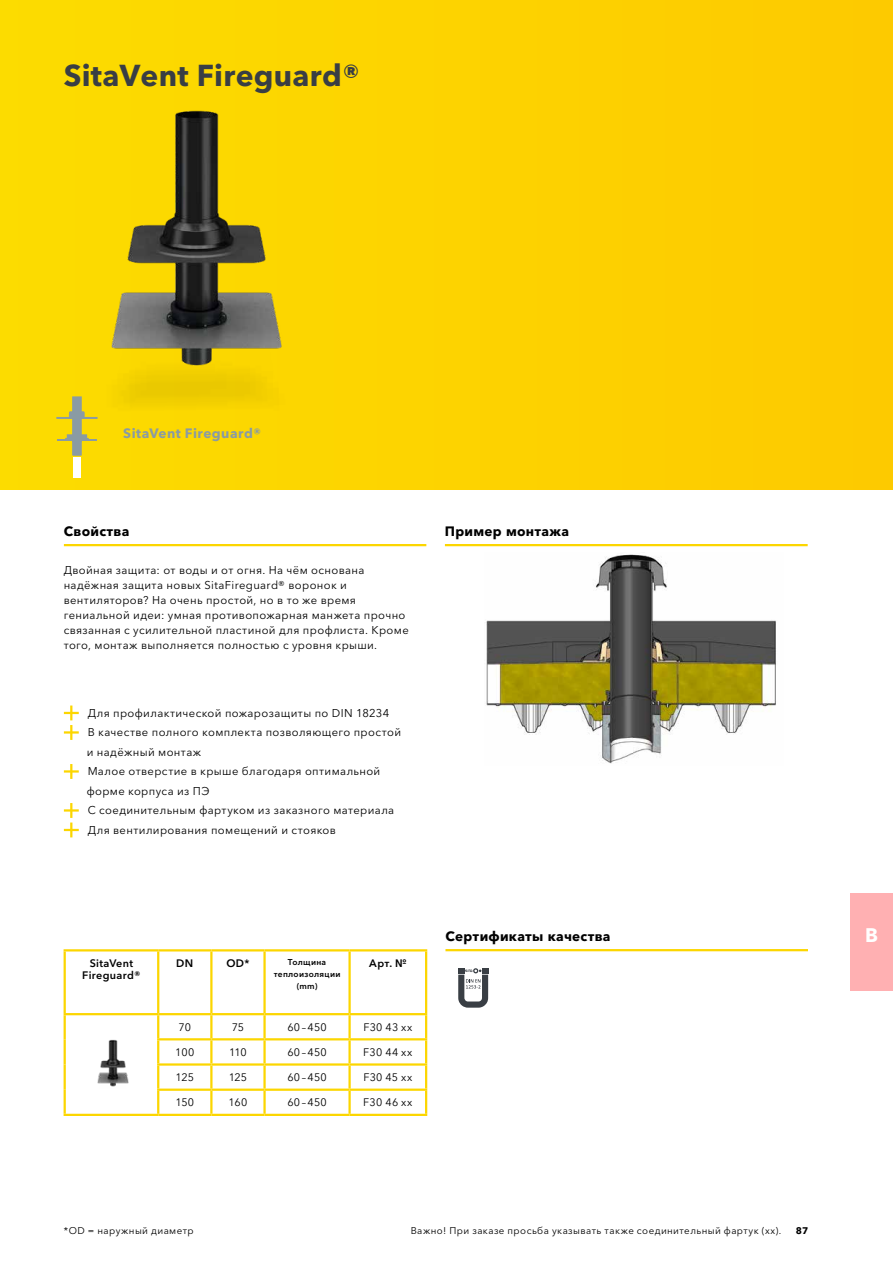
<style>
.page{position:relative;width:893px;height:1263px;background:#fff}
.page>*{position:absolute;margin:0;border:0;box-sizing:border-box;transform-origin:0 0}
.t1{font:700 30px "Avenir Next W1 G";letter-spacing:.01em;color:#393e44}
.t2{font:700 19.5px "Avenir Next W1 G";color:#fff}
.t3{font:700 13.5px "Avenir Next W1 G";letter-spacing:.02em;color:#000}
.t4{font:700 13.5px "Avenir Next W1 G";letter-spacing:.035em;color:#8a9ba3}
.t5{font:11.25px/19.5px "Avenir Next W1 G";letter-spacing:.03em;color:#000}
.t6{font:10.8px "Avenir Next W1 G";letter-spacing:.02em;color:#000}
.t7{font:600 10.8px/12px "Avenir Next W1 G";letter-spacing:.03em;color:#000;text-align:center}
.t8{font:9.75px "Avenir Next W1 G";letter-spacing:.045em;color:#000}
.t9{font:700 9.6px "Avenir Next W1 G";color:#000}
.t10{font:600 8.4px/12px "Avenir Next W1 G";letter-spacing:.035em;color:#000;text-align:center}
</style>
<div class="page">
<div style="left:0;top:0;width:893px;height:489px;background:#fdd200"></div>
<hr style="left:445px;top:544px;width:363px;height:2px;background:#fcd600">
<hr style="left:64px;top:544px;width:362px;height:2px;background:#fcd600">
<img style="left:486px;top:554px;width:290px;height:210px">
<svg style="left:64px;top:705px;width:15px;height:35px"></svg>
<svg style="left:64px;top:764px;width:15px;height:15px"></svg>
<svg style="left:64px;top:803px;width:15px;height:34px"></svg>
<img style="left:97px;top:1039px;width:32px;height:48px">
<hr style="left:64px;top:949px;width:94px;height:2px;background:#fcd600">
<hr style="left:64px;top:951px;width:2px;height:62px;background:#fcd600">
<hr style="left:158px;top:949px;width:53px;height:2px;background:#fcd600">
<hr style="left:157px;top:951px;width:2px;height:62px;background:#fcd600">
<hr style="left:211px;top:949px;width:54px;height:2px;background:#fcd600">
<hr style="left:265px;top:949px;width:85px;height:2px;background:#fcd600">
<hr style="left:350px;top:949px;width:77px;height:2px;background:#fcd600">
<hr style="left:425px;top:951px;width:2px;height:62px;background:#fcd600">
<hr style="left:64px;top:1015px;width:2px;height:24px;background:#fcd600">
<hr style="left:157px;top:1015px;width:2px;height:23px;background:#fcd600">
<hr style="left:425px;top:1015px;width:2px;height:23px;background:#fcd600">
<hr style="left:64px;top:1039px;width:2px;height:25px;background:#fcd600">
<hr style="left:157px;top:1038px;width:54px;height:2px;background:#fcd600">
<hr style="left:157px;top:1040px;width:2px;height:23px;background:#fcd600">
<hr style="left:211px;top:1038px;width:54px;height:2px;background:#fcd600">
<hr style="left:265px;top:1038px;width:85px;height:2px;background:#fcd600">
<hr style="left:350px;top:1038px;width:77px;height:2px;background:#fcd600">
<hr style="left:425px;top:1040px;width:2px;height:23px;background:#fcd600">
<hr style="left:64px;top:1064px;width:2px;height:26px;background:#fcd600">
<hr style="left:157px;top:1063px;width:54px;height:3px;background:#fcd600">
<hr style="left:157px;top:1066px;width:2px;height:22px;background:#fcd600">
<hr style="left:211px;top:1063px;width:54px;height:3px;background:#fcd600">
<hr style="left:265px;top:1063px;width:85px;height:3px;background:#fcd600">
<hr style="left:350px;top:1063px;width:77px;height:3px;background:#fcd600">
<hr style="left:425px;top:1066px;width:2px;height:22px;background:#fcd600">
<hr style="left:64px;top:1090px;width:2px;height:24px;background:#fcd600">
<hr style="left:157px;top:1088px;width:54px;height:3px;background:#fcd600">
<hr style="left:157px;top:1091px;width:2px;height:23px;background:#fcd600">
<hr style="left:211px;top:1088px;width:54px;height:3px;background:#fcd600">
<hr style="left:265px;top:1088px;width:85px;height:3px;background:#fcd600">
<hr style="left:350px;top:1088px;width:77px;height:3px;background:#fcd600">
<hr style="left:425px;top:1091px;width:2px;height:23px;background:#fcd600">
<hr style="left:64px;top:1114px;width:94px;height:2px;background:#fcd600">
<hr style="left:158px;top:1114px;width:53px;height:2px;background:#fcd600">
<hr style="left:211px;top:1114px;width:54px;height:2px;background:#fcd600">
<hr style="left:265px;top:1114px;width:85px;height:2px;background:#fcd600">
<hr style="left:350px;top:1114px;width:77px;height:2px;background:#fcd600">
<hr style="left:64px;top:1013px;width:94px;height:2px;background:#fcd600">
<hr style="left:158px;top:1013px;width:53px;height:2px;background:#fcd600">
<hr style="left:211px;top:1013px;width:54px;height:2px;background:#fcd600">
<hr style="left:265px;top:1013px;width:85px;height:2px;background:#fcd600">
<hr style="left:350px;top:1013px;width:77px;height:2px;background:#fcd600">
<hr style="left:210px;top:951px;width:3px;height:62px;background:#fcd600">
<hr style="left:263px;top:951px;width:3px;height:62px;background:#fcd600">
<hr style="left:348px;top:951px;width:3px;height:62px;background:#fcd600">
<hr style="left:210px;top:1015px;width:3px;height:23px;background:#fcd600">
<hr style="left:263px;top:1015px;width:3px;height:23px;background:#fcd600">
<hr style="left:348px;top:1015px;width:3px;height:23px;background:#fcd600">
<hr style="left:210px;top:1040px;width:3px;height:23px;background:#fcd600">
<hr style="left:263px;top:1040px;width:3px;height:23px;background:#fcd600">
<hr style="left:348px;top:1040px;width:3px;height:23px;background:#fcd600">
<hr style="left:210px;top:1066px;width:3px;height:22px;background:#fcd600">
<hr style="left:263px;top:1066px;width:3px;height:22px;background:#fcd600">
<hr style="left:348px;top:1066px;width:3px;height:22px;background:#fcd600">
<hr style="left:210px;top:1091px;width:3px;height:23px;background:#fcd600">
<hr style="left:263px;top:1091px;width:3px;height:23px;background:#fcd600">
<hr style="left:348px;top:1091px;width:3px;height:23px;background:#fcd600">
<img style="left:106px;top:110px;width:181px;height:268px">
<svg style="left:56px;top:396px;width:42px;height:59px"></svg>
<div style="left:73px;top:457px;width:8px;height:20px;background:#fff"></div>
<hr style="left:445px;top:949px;width:363px;height:2px;background:#fcd600">
<svg style="left:458px;top:968px;width:30px;height:40px"></svg>
<div style="left:850px;top:893px;width:43px;height:98px;background:#ffb0b2"></div>
<h1 class="t1" style="left:64px;top:57px;width:298px">SitaVent Fireguard®</h1>
<p class="t4" style="left:123px;top:425px;width:139px">SitaVent Fireguard®</p>
<p class="t3" style="left:64px;top:523px;width:67px">Свойства</p>
<p class="t3" style="left:445px;top:523px;width:126px">Пример монтажа</p>
<p class="t5" style="left:64px;top:562px;width:347px;line-height:15px">Двойная защита: от воды и от огня. На чём основана надёжная защита новых SitaFireguard® воронок и вентиляторов? На очень простой, но в то же время гениальной идеи: умная противопожарная манжета прочно связанная с усилительной пластиной для профлиста. Кроме того, монтаж выполняется полностью с уровня крыши.</p>
<p class="t5" style="left:87px;top:703px;width:316px">Для профилактической пожарозащиты по DIN 18234<br>В качестве полного комплекта позволяющего простой и надёжный монтаж<br>Малое отверстие в крыше благодаря оптимальной форме корпуса из ПЭ<br>С соединительным фартуком из заказного материала Для вентилирования помещений и стояков</p>
<p class="t7" style="left:82px;top:957px;width:60px">SitaVent<br>Fireguard®</p>
<p class="t7" style="left:176px;top:957px;width:19px">DN</p>
<p class="t7" style="left:226px;top:957px;width:25px">OD*</p>
<p class="t10" style="left:274px;top:956px;width:68px">Толщина теплоизоляции (mm)</p>
<p class="t7" style="left:369px;top:957px;width:39px">Арт. №</p>
<p class="t6" style="left:179px;top:1021px;width:14px">70</p>
<p class="t6" style="left:232px;top:1021px;width:14px">75</p>
<p class="t6" style="left:287px;top:1021px;width:41px">60 – 450</p>
<p class="t6" style="left:363px;top:1021px;width:51px">F30 43 xx</p>
<p class="t6" style="left:175px;top:1046px;width:21px">100</p>
<p class="t6" style="left:229px;top:1046px;width:19px">110</p>
<p class="t6" style="left:287px;top:1046px;width:41px">60– 450</p>
<p class="t6" style="left:363px;top:1046px;width:51px">F30 44 xx</p>
<p class="t6" style="left:176px;top:1071px;width:20px">125</p>
<p class="t6" style="left:229px;top:1071px;width:20px">125</p>
<p class="t6" style="left:287px;top:1071px;width:41px">60 –450</p>
<p class="t6" style="left:363px;top:1071px;width:50px">F30 45 xx</p>
<p class="t6" style="left:175px;top:1096px;width:20px">150</p>
<p class="t6" style="left:229px;top:1096px;width:20px">160</p>
<p class="t6" style="left:287px;top:1096px;width:41px">60 –450</p>
<p class="t6" style="left:363px;top:1096px;width:51px">F30 46 xx</p>
<p class="t3" style="left:445px;top:928px;width:167px">Сертификаты качества</p>
<h2 class="t2" style="left:865px;top:923px;width:14px">B</h2>
<p class="t8" style="left:64px;top:1225px;width:131px">*OD = наружный диаметр</p>
<p class="t8" style="left:411px;top:1225px;width:372px">Важно! При заказе просьба указывать также соединительный фартук (xx).</p>
<p class="t9" style="left:796px;top:1224px;width:14px">87</p>
</div>
